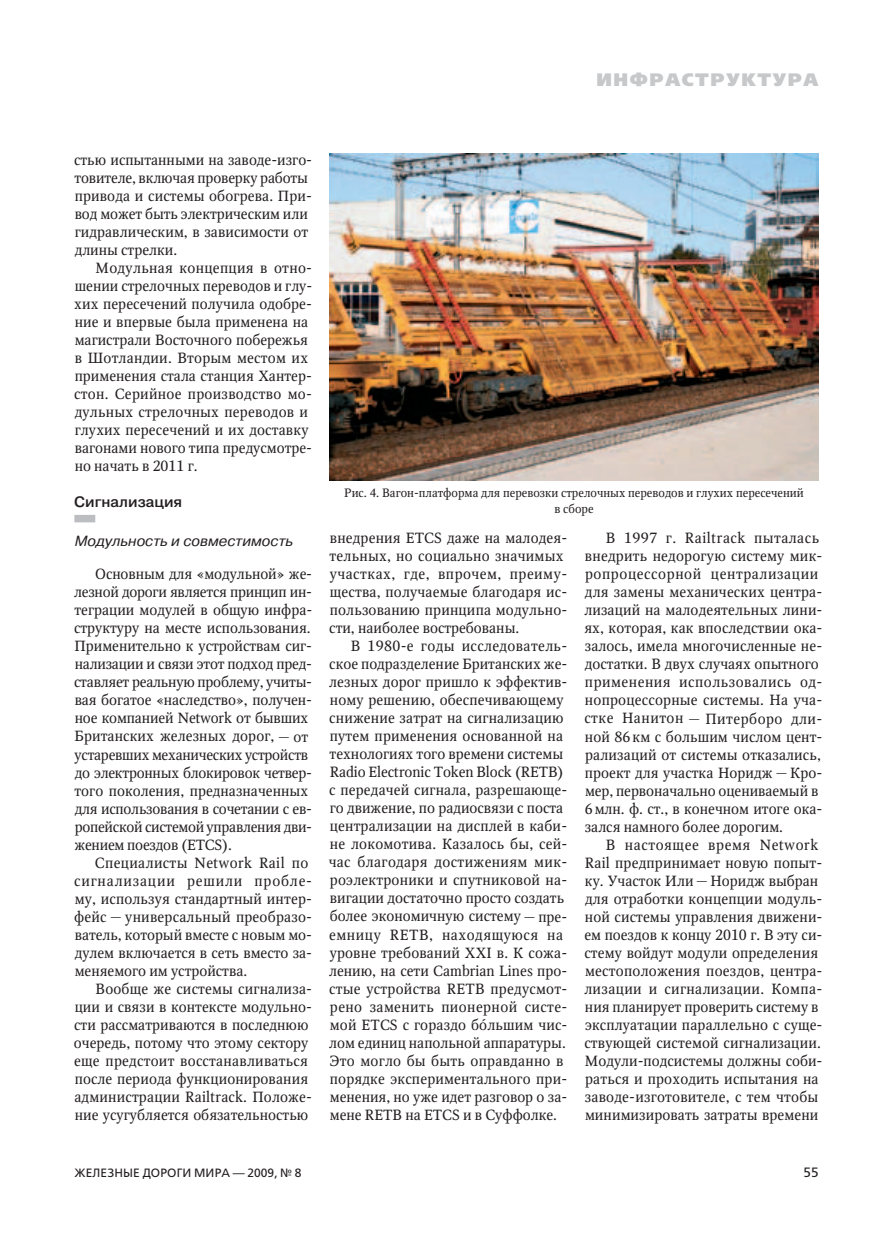
<style>
.page{position:relative;width:893px;height:1234px;background:#fff}
.page>*{position:absolute;margin:0;border:0;box-sizing:border-box;transform-origin:0 0}
.t1{font:800 18px "Free Set";letter-spacing:.09em;color:#c7c8ca}
.t2{font:500 15px "Pragmatica";color:#231f20}
.t3{font:14.7px/18px "Octava";letter-spacing:.005em;color:#231f20}
.t4{font:14.7px/18px "Octava";letter-spacing:-.015em;color:#231f20}
.t5{font:italic 14.7px "Pragmatica";color:#231f20}
.t6{font:13.5px "Free Set";color:#231f20}
.t7{font:12px/15px "Octava";color:#231f20;text-align:center}
.t8{font:12px "Free Set";letter-spacing:.01em;color:#231f20}
</style>
<div class="page">
<div style="left:74px;top:514px;width:21px;height:8px;background:#bcbdc0"></div>
<img style="left:330px;top:153px;width:488px;height:327px">
<p class="t1" style="left:596px;top:68px;width:224px">Инфраструктура</p>
<p class="t3" style="left:74px;top:151px;width:240px">стью испытанными на заводе-изго&shy;товителе, включая проверку работы привода и системы обогрева. При&shy;вод может быть электрическим или гидравлическим, в зависимости от длины стрелки.</p>
<p class="t3" style="left:74px;top:259px;width:240px;text-indent:21px">Модульная концепция в отно&shy;шении стрелочных переводов и глу&shy;хих пересечений получила одобре&shy;ние и впервые была применена на магистрали Восточного побережья в Шотландии. Вторым местом их применения стала станция Хантер&shy;стон. Серийное производство мо&shy;дульных стрелочных переводов и глухих пересечений и их доставку вагонами нового типа предусмотре&shy;но начать в 2011 г.</p>
<p class="t2" style="left:74px;top:492px;width:109px">Сигнализация</p>
<p class="t5" style="left:75px;top:532px;width:220px">Модульность и совместимость</p>
<p class="t4" style="left:74px;top:565px;width:240px;text-indent:21px">Основным для «модульной» же&shy;лезной дороги является принцип ин&shy;теграции модулей в общую инфра&shy;структуру на месте использования.<br>Применительно к устройствам сиг&shy;нализации и связи этот подход пред&shy;ставляет реальную проблему, учиты&shy;вая богатое «наследство», получен&shy;ное компанией Network от бывших Британских железных дорог, — от устаревших механических устройств до электронных блокировок четвер&shy;того поколения, предназначенных для использования в сочетании с ев&shy;ропейской системой управления дви&shy;жением поездов (ETCS).</p>
<p class="t3" style="left:74px;top:853px;width:240px;text-indent:21px">Специалисты Network Rail по сигнализации решили пробле&shy;му, используя стандартный интер&shy;фейс — универсальный преобразо&shy;ватель, который вместе с новым мо&shy;дулем включается в сеть вместо за&shy;меняемого им устройства.</p>
<p class="t3" style="left:74px;top:979px;width:240px;text-indent:22px">Вообще же системы сигнализа&shy;ции и связи в контексте модульно&shy;сти рассматриваются в последнюю очередь, потому что этому сектору еще предстоит восстанавливаться после периода функционирования администрации Railtrack. Положе&shy;ние усугубляется обязательностью</p>
<p class="t7" style="left:344px;top:485px;width:461px">Рис. 4. Вагон-платформа для перевозки стрелочных переводов и глухих пересечений в сборе</p>
<p class="t3" style="left:329px;top:529px;width:240px">внедрения ETCS даже на малодея&shy;тельных, но социально значимых участках, где, впрочем, преиму&shy;щества, получаемые благодаря ис&shy;пользованию принципа модульно&shy;сти, наиболее востребованы.</p>
<p class="t3" style="left:329px;top:637px;width:240px;text-indent:22px">В 1980‑ е годы исследователь&shy;ское подразделение Британских же&shy;лезных дорог пришло к эффектив&shy;ному решению, обеспечивающему снижение затрат на сигнализацию путем применения основанной на технологиях того времени системы<br>Radio Electronic Token Block (RETB) с передачей сигнала, разрешающе&shy;го движение, по радиосвязи с поста централизации на дисплей в каби&shy;не локомотива. Казалось бы, сей&shy;час благодаря достижениям мик&shy;роэлектроники и спутниковой на&shy;вигации достаточно просто создать более экономичную систему — пре&shy;емницу RETB, находящуюся на уровне требований XXI в. К сожа&shy;лению, на сети Cambrian Lines про&shy;стые устройства RETB предусмот&shy;рено заменить пионерной систе&shy;мой ETCS с гораздо бо́льшим чис&shy;лом единиц напольной аппаратуры.<br>Это могло бы быть оправданно в порядке экспериментального при&shy;менения, но уже идет разговор о за&shy;мене RETB на ETCS и в Суффолке.</p>
<p class="t3" style="left:584px;top:529px;width:240px;text-indent:22px">В 1997 г. Railtrack пыталась внедрить недорогую систему мик&shy;ропроцессорной централизации для замены механических центра&shy;лизаций на малодеятельных лини&shy;ях, которая, как впоследствии ока&shy;залось, имела многочисленные не&shy;достатки. В двух случаях опытного применения использовались од&shy;нопроцессорные системы. На уча&shy;стке Нанитон — Питерборо дли&shy;ной 86 км с большим числом цент&shy;рализаций от системы отказались, проект для участка Норидж — Кро&shy;мер, первоначально оцениваемый в<br>6млн. ф. ст., в конечном итоге ока&shy;зался намного более дорогим.</p>
<p class="t3" style="left:584px;top:835px;width:240px;text-indent:22px">В настоящее время Network<br>Rail предпринимает новую попыт&shy;ку. Участок Или—Норидж выбран для отработки концепции модуль&shy;ной системы управления движени&shy;ем поездов к концу 2010 г. В эту си&shy;стему войдут модули определения местоположения поездов, центра&shy;лизации и сигнализации. Компа&shy;ния планирует проверить систему в эксплуатации параллельно с суще&shy;ствующей системой сигнализации.<br>Модули-подсистемы должны соби&shy;раться и проходить испытания на заводе-изготовителе, с тем чтобы минимизировать затраты времени</p>
<p class="t8" style="left:74px;top:1165px;width:229px">Железные дороги мира — 2009, № 8</p>
<p class="t6" style="left:804px;top:1163px;width:17px">55</p>
</div>
